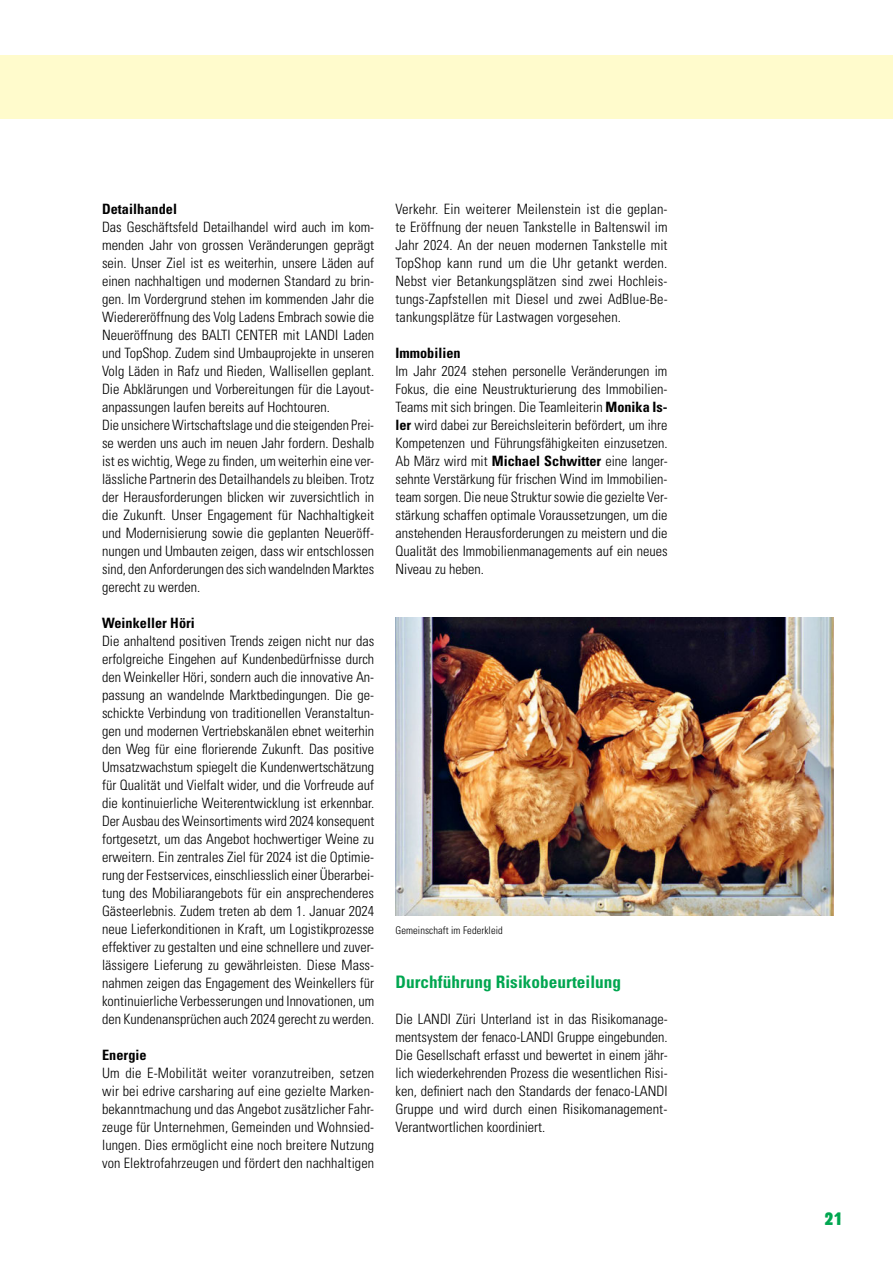
<style>
.page{position:relative;width:893px;height:1263px;background:#fff}
.page>*{position:absolute;margin:0;border:0;box-sizing:border-box;transform-origin:0 0}
.t1{font:condensed 18px "Block Pro";color:#00a650}
.t2{font:700 condensed 17.25px "Univers LT Std";letter-spacing:.005em;color:#00a650}
.t3{font:300 condensed 14.25px/18px "Univers LT Std";color:#000;text-align:justify}
.t4{font:700 condensed 14.25px "Univers LT Std";letter-spacing:.005em;color:#000}
.t5{font:300 condensed 10.5px "Univers LT Std";letter-spacing:.005em;color:#000}
.s1{font-weight:700}
</style>
<div class="page">
<img style="left:395px;top:617px;width:438px;height:299px">
<div style="left:0;top:55px;width:893px;height:64px;background:#fffbcc"></div>
<p class="t4" style="left:102px;top:200px;width:76px">Detailhandel</p>
<p class="t3" style="left:102px;top:218px;width:274px;text-align:left">Das Geschäftsfeld Detailhandel wird auch im kom&shy;menden Jahr von grossen Veränderungen geprägt sein. Unser Ziel ist es weiterhin, unsere Läden auf einen nachhaltigen und modernen Standard zu brin&shy;gen. Im Vordergrund stehen im kommenden Jahr die Wiedereröffnung des Volg Ladens Embrach sowie die Neueröffnung des BALTI CENTER mit LANDI Laden und TopShop. Zudem sind Umbauprojekte in unseren Volg Läden in Rafz und Rieden, Wallisellen geplant.<br>Die Abklärungen und Vorbereitungen für die Layout&shy;anpassungen laufen bereits auf Hochtouren.<br>Die unsichere Wirtschaftslage und die steigenden Prei&shy;se werden uns auch im neuen Jahr fordern. Deshalb ist es wichtig, Wege zu finden, um weiterhin eine ver&shy;lässliche Partnerin des Detailhandels zu bleiben. Trotz der Herausforderungen blicken wir zuversichtlich in die Zukunft. Unser Engagement für Nachhaltigkeit und Modernisierung sowie die geplanten Neueröff&shy;nungen und Umbauten zeigen, dass wir entschlossen sind, den Anforderungen des sich wandelnden Marktes gerecht zu werden.</p>
<p class="t4" style="left:102px;top:614px;width:94px">Weinkeller Höri</p>
<p class="t3" style="left:102px;top:632px;width:274px">Die anhaltend positiven Trends zeigen nicht nur das erfolgreiche Eingehen auf Kundenbedürfnisse durch den Weinkeller Höri, sondern auch die innovative An&shy;passung an wandelnde Marktbedingungen. Die ge&shy;schickte Verbindung von traditionellen Veranstaltun&shy;gen und modernen Vertriebskanälen ebnet weiterhin den Weg für eine florierende Zukunft. Das positive Umsatzwachstum spiegelt die Kundenwertschätzung für Qualität und Vielfalt wider, und die Vorfreude auf die kontinuierliche Weiterentwicklung ist erkennbar.<br>Der Ausbau des Weinsortiments wird 2024 konsequent fortgesetzt, um das Angebot hochwertiger Weine zu erweitern. Ein zentrales Ziel für 2024 ist die Optimie&shy;rung der Festservices, einschliesslich einer Überarbei&shy;tung des Mobiliarangebots für ein ansprechenderes Gästeerlebnis. Zudem treten ab dem 1. Januar 2024 neue Lieferkonditionen in Kraft, um Logistikprozesse effektiver zu gestalten und eine schnellere und zuver&shy;lässigere Lieferung zu gewährleisten. Diese Mass&shy;nahmen zeigen das Engagement des Weinkellers für kontinuierliche Verbesserungen und Innovationen, um den Kundenansprüchen auch 2024 gerecht zu werden.</p>
<p class="t4" style="left:102px;top:1046px;width:46px">Energie</p>
<p class="t3" style="left:102px;top:1064px;width:274px">Um die E-Mobilität weiter voranzutreiben, setzen wir bei edrive carsharing auf eine gezielte Marken&shy;bekanntmachung und das Angebot zusätzlicher Fahr&shy;zeuge für Unternehmen, Gemeinden und Wohnsied&shy;lungen. Dies ermöglicht eine noch breitere Nutzung von Elektrofahrzeugen und fördert den nachhaltigen</p>
<p class="t3" style="left:395px;top:200px;width:274px">Verkehr. Ein weiterer Meilenstein ist die geplan&shy;te Eröffnung der neuen Tankstelle in Baltenswil im Jahr 2024. An der neuen modernen Tankstelle mit TopShop kann rund um die Uhr getankt werden.<br>Nebst vier Betankungsplätzen sind zwei Hochleis&shy;tungs-Zapfstellen mit Diesel und zwei AdBlue-Be&shy;tankungsplätze für Lastwagen vorgesehen.</p>
<p class="t4" style="left:395px;top:344px;width:67px">Immobilien</p>
<p class="t3" style="left:395px;top:362px;width:274px">Im Jahr 2024 stehen personelle Veränderungen im Fokus, die eine Neustrukturierung des Immobilien-Teams mit sich bringen. Die Teamleiterin <span class="s1">Monika Is&shy;ler</span> wird dabei zur Bereichsleiterin befördert, um ihre Kompetenzen und Führungsfähigkeiten einzusetzen.<br>Ab März wird mit <span class="s1">Michael Schwitter</span> eine langer&shy;sehnte Verstärkung für frischen Wind im Immobilien&shy;team sorgen. Die neue Struktur sowie die gezielte Ver&shy;stärkung schaffen optimale Voraussetzungen, um die anstehenden Herausforderungen zu meistern und die Qualität des Immobilienmanagements auf ein neues Niveau zu heben.</p>
<p class="t5" style="left:395px;top:924px;width:109px">Gemeinschaft im Federkleid</p>
<p class="t2" style="left:395px;top:971px;width:227px">Durchführung Risikobeurteilung</p>
<p class="t3" style="left:395px;top:1010px;width:274px">Die LANDI Züri Unterland ist in das Risikomanage&shy;mentsystem der fenaco-LANDI Gruppe eingebunden.<br>Die Gesellschaft erfasst und bewertet in einem jähr&shy;lich wiederkehrenden Prozess die wesentlichen Risi&shy;ken, definiert nach den Standards der fenaco-LANDI Gruppe und wird durch einen Risikomanagement-Verantwortlichen koordiniert.</p>
<p class="t1" style="left:824px;top:1207px;width:19px">21</p>
</div>
